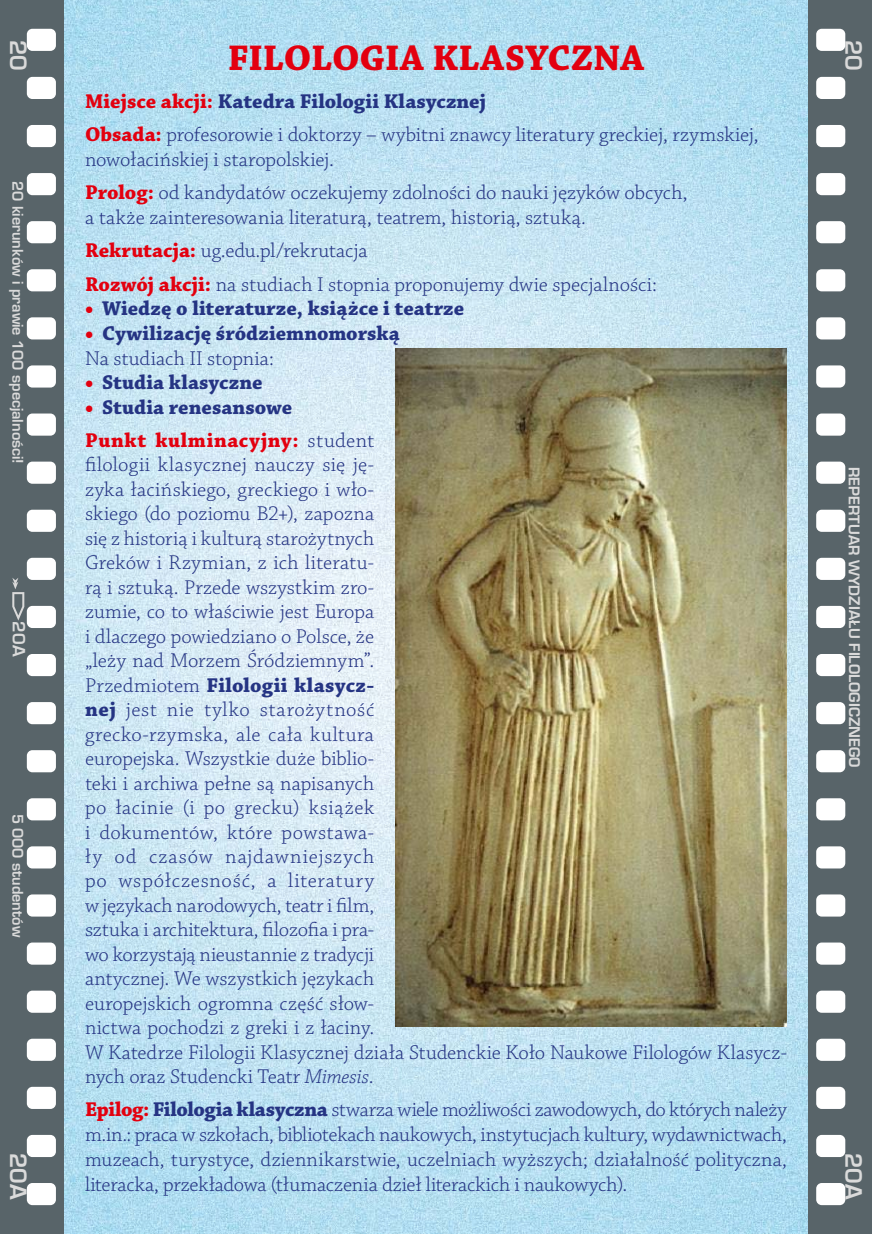
<style>
.page{position:relative;width:872px;height:1234px;background:#fff}
.page>*{position:absolute;margin:0;border:0;box-sizing:border-box;transform-origin:0 0}
.Tytuł{font:700 37.5px "Chaparral Pro";color:#e3000f}
.t1{font:700 21.9px "Euromode";color:#dadada}
.t2{font:300 21px/24.5px "Chaparral Pro";letter-spacing:.005em;color:#253483}
.t3{font:700 21px "Chaparral Pro";letter-spacing:.005em;color:#253483}
.t4{font:700 16.5px "Euromode";color:#dadada}
.t5{font:700 14.4px "Euromode";color:#dadada}
.s1{color:#e3000f}
.s2{font-weight:700;color:#e3000f}
.s3{font-weight:700}
.s4{font-style:italic}
</style>
<div class="page">
<div style="left:846px;top:0;width:26px;height:1233px;background:#586469"></div>
<div style="left:0;top:0;width:867px;height:1233px;background:#586469"></div>
<div style="left:27px;top:29px;width:29px;height:22px;background:#fff;border-radius:6px"></div>
<svg style="left:12px;top:578px;width:12px;height:42px"></svg>
<div style="left:27px;top:77px;width:29px;height:22px;background:#fff;border-radius:6px"></div>
<div style="left:27px;top:125px;width:29px;height:22px;background:#fff;border-radius:6px"></div>
<div style="left:27px;top:173px;width:29px;height:22px;background:#fff;border-radius:6px"></div>
<div style="left:27px;top:221px;width:29px;height:22px;background:#fff;border-radius:6px"></div>
<div style="left:27px;top:269px;width:29px;height:22px;background:#fff;border-radius:6px"></div>
<div style="left:27px;top:317px;width:29px;height:22px;background:#fff;border-radius:6px"></div>
<div style="left:27px;top:365px;width:29px;height:22px;background:#fff;border-radius:6px"></div>
<div style="left:27px;top:413px;width:29px;height:22px;background:#fff;border-radius:6px"></div>
<div style="left:27px;top:461px;width:29px;height:22px;background:#fff;border-radius:6px"></div>
<div style="left:27px;top:509px;width:29px;height:22px;background:#fff;border-radius:6px"></div>
<div style="left:27px;top:557px;width:29px;height:23px;background:#fff;border-radius:6px"></div>
<div style="left:27px;top:605px;width:29px;height:23px;background:#fff;border-radius:6px"></div>
<div style="left:27px;top:654px;width:29px;height:22px;background:#fff;border-radius:6px"></div>
<div style="left:27px;top:702px;width:29px;height:22px;background:#fff;border-radius:6px"></div>
<div style="left:27px;top:750px;width:29px;height:22px;background:#fff;border-radius:6px"></div>
<div style="left:27px;top:798px;width:29px;height:22px;background:#fff;border-radius:6px"></div>
<div style="left:27px;top:846px;width:29px;height:22px;background:#fff;border-radius:6px"></div>
<div style="left:27px;top:894px;width:29px;height:22px;background:#fff;border-radius:6px"></div>
<div style="left:27px;top:942px;width:29px;height:22px;background:#fff;border-radius:6px"></div>
<div style="left:27px;top:990px;width:29px;height:22px;background:#fff;border-radius:6px"></div>
<div style="left:27px;top:1038px;width:29px;height:22px;background:#fff;border-radius:6px"></div>
<div style="left:27px;top:1086px;width:29px;height:22px;background:#fff;border-radius:6px"></div>
<div style="left:27px;top:1134px;width:29px;height:22px;background:#fff;border-radius:6px"></div>
<div style="left:27px;top:1182px;width:29px;height:22px;background:#fff;border-radius:6px"></div>
<div style="left:816px;top:29px;width:29px;height:22px;background:#fff;border-radius:6px"></div>
<div style="left:816px;top:77px;width:29px;height:22px;background:#fff;border-radius:6px"></div>
<div style="left:816px;top:125px;width:29px;height:22px;background:#fff;border-radius:6px"></div>
<div style="left:816px;top:173px;width:29px;height:22px;background:#fff;border-radius:6px"></div>
<div style="left:816px;top:221px;width:29px;height:22px;background:#fff;border-radius:6px"></div>
<div style="left:816px;top:269px;width:29px;height:22px;background:#fff;border-radius:6px"></div>
<div style="left:816px;top:317px;width:29px;height:22px;background:#fff;border-radius:6px"></div>
<div style="left:816px;top:365px;width:29px;height:22px;background:#fff;border-radius:6px"></div>
<div style="left:816px;top:413px;width:29px;height:22px;background:#fff;border-radius:6px"></div>
<div style="left:816px;top:461px;width:29px;height:22px;background:#fff;border-radius:6px"></div>
<div style="left:816px;top:509px;width:29px;height:22px;background:#fff;border-radius:6px"></div>
<div style="left:816px;top:557px;width:29px;height:23px;background:#fff;border-radius:6px"></div>
<div style="left:816px;top:605px;width:29px;height:23px;background:#fff;border-radius:6px"></div>
<div style="left:816px;top:654px;width:29px;height:22px;background:#fff;border-radius:6px"></div>
<div style="left:816px;top:702px;width:29px;height:22px;background:#fff;border-radius:6px"></div>
<div style="left:816px;top:750px;width:29px;height:22px;background:#fff;border-radius:6px"></div>
<div style="left:816px;top:798px;width:29px;height:22px;background:#fff;border-radius:6px"></div>
<div style="left:816px;top:846px;width:29px;height:22px;background:#fff;border-radius:6px"></div>
<div style="left:816px;top:894px;width:29px;height:22px;background:#fff;border-radius:6px"></div>
<div style="left:816px;top:942px;width:29px;height:22px;background:#fff;border-radius:6px"></div>
<div style="left:816px;top:990px;width:29px;height:22px;background:#fff;border-radius:6px"></div>
<div style="left:816px;top:1038px;width:29px;height:22px;background:#fff;border-radius:6px"></div>
<div style="left:816px;top:1086px;width:29px;height:22px;background:#fff;border-radius:6px"></div>
<div style="left:816px;top:1134px;width:29px;height:22px;background:#fff;border-radius:6px"></div>
<div style="left:816px;top:1182px;width:29px;height:22px;background:#fff;border-radius:6px"></div>
<img style="left:64px;top:0;width:743px;height:1233px">
<img style="left:395px;top:349px;width:392px;height:677px">
<p class="t1" style="left:27px;top:40px;width:32px;rotate:90deg">20</p>
<p class="t1" style="left:862px;top:40px;width:32px;rotate:90deg">20</p>
<p class="Tytuł" style="left:228px;top:36px;width:418px">FILOLOGIA KLASYCZNA</p>
<p class="t3" style="left:85px;top:89px;width:402px"><span class="s1">Miejsce akcji:</span> Katedra Filologii Klasycznej</p>
<p class="t2" style="left:85px;top:123px;width:675px"><span class="s2">Obsada:</span> profesorowie i doktorzy – wybitni znawcy literatury greckiej, rzymskiej, nowołacińskiej i staropolskiej.</p>
<p class="t2" style="left:85px;top:181px;width:604px"><span class="s2">Prolog:</span> od kandydatów oczekujemy zdolności do nauki języków obcych, a także zainteresowania literaturą, teatrem, historią, sztuką.</p>
<p class="t2" style="left:85px;top:239px;width:284px"><span class="s2">Rekrutacja:</span> ug.edu.pl/rekrutacja</p>
<p class="t2" style="left:85px;top:272px;width:573px"><span class="s2">Rozwój akcji:</span> na studiach I stopnia proponujemy dwie specjalności:</p>
<p class="t3" style="left:85px;top:296px;width:381px"><span class="s1">•</span> Wiedzę o literaturze, książce i teatrze</p>
<p class="t3" style="left:85px;top:321px;width:316px"><span class="s1">•</span> Cywilizację śródziemnomorską</p>
<p class="t2" style="left:85px;top:346px;width:190px">Na studiach II stopnia:</p>
<p class="t3" style="left:85px;top:370px;width:179px"><span class="s1">•</span> Studia klasyczne</p>
<p class="t3" style="left:85px;top:395px;width:209px"><span class="s1">•</span> Studia renesansowe</p>
<p class="t2" style="left:85px;top:429px;width:703px"><span class="s2">Punkt kulminacyjny:</span> student<br>filologii klasycznej nauczy się ję-<br>zyka łacińskiego, greckiego i wło-<br>skiego (do poziomu B2+), zapozna<br>się z historią i kulturą starożytnych<br>Greków i Rzymian, z ich literatu-<br>rą i sztuką. Przede wszystkim zro-<br>zumie, co to właściwie jest Europa<br>i dlaczego powiedziano o Polsce, że<br>„leży nad Morzem Śródziemnym”.<br>Przedmiotem <span class="s3">Filologii klasycz-<br>nej</span> jest nie tylko starożytność<br>grecko-rzymska, ale cała kultura<br>europejska. Wszystkie duże biblio-<br>teki i archiwa pełne są napisanych<br>po łacinie (i po grecku) książek<br>i dokumentów, które powstawa-<br>ły od czasów najdawniejszych<br>po współczesność, a literatury<br>w językach narodowych, teatr i film,<br>sztuka i architektura, filozofia i pra-<br>wo korzystają nieustannie z tradycji<br>antycznej. We wszystkich językach<br>europejskich ogromna część słow-<br>nictwa pochodzi z greki i z łaciny.<br>W Katedrze Filologii Klasycznej działa Studenckie Koło Naukowe Filologów Klasycz&shy;nych oraz Studencki Teatr <span class="s4">Mimesis</span>.</p>
<p class="t2" style="left:85px;top:1098px;width:703px;text-align:justify"><span class="s2">Epilog:</span> <span class="s3">Filologia klasyczna</span> stwarza wiele możliwości zawodowych, do których należy m.in.: praca w szkołach, bibliotekach naukowych, instytucjach kultury, wydawnictwach, muzeach, turystyce, dziennikarstwie, uczelniach wyższych; działalność polityczna, literacka, przekładowa (tłumaczenia dzieł literackich i naukowych).</p>
<p class="t5" style="left:23px;top:181px;width:284px;rotate:90deg">20 kierunków i prawie 100 specjalności!</p>
<p class="t5" style="left:860px;top:467px;width:302px;rotate:90deg">REPERTUAR WYDZIAŁU FILOLOGICZNEGO</p>
<p class="t4" style="left:25px;top:621px;width:36px;rotate:90deg">20A</p>
<p class="t5" style="left:23px;top:813px;width:125px;rotate:90deg">5 000 studentów</p>
<p class="t1" style="left:27px;top:1152px;width:48px;rotate:90deg">20A</p>
<p class="t1" style="left:862px;top:1152px;width:48px;rotate:90deg">20A</p>
</div>
